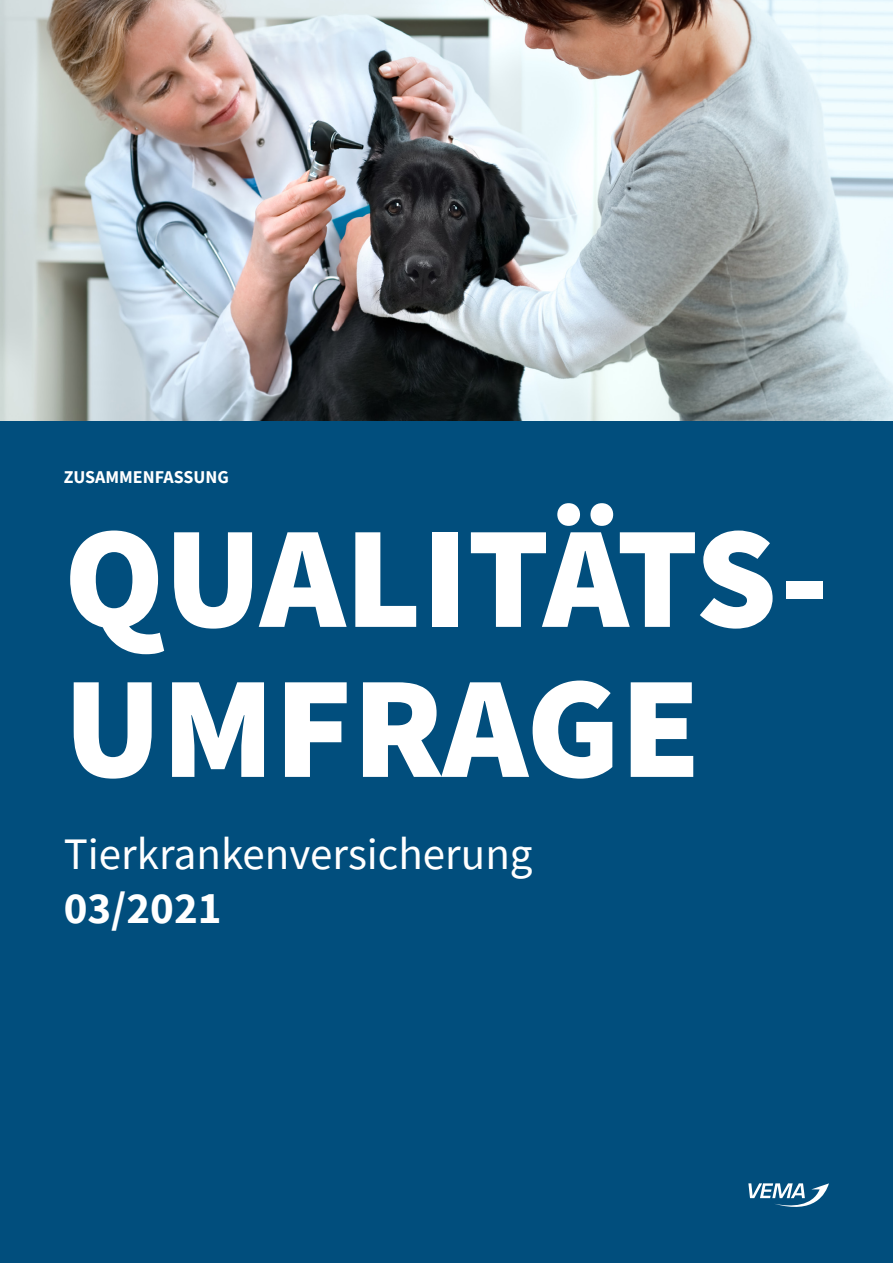
<style>
.page{position:relative;width:893px;height:1263px;background:#014e7d}
.page>*{position:absolute;margin:0;border:0;box-sizing:border-box;transform-origin:0 0}
.t1{font:900 145.5px "Source Sans Pro";color:#fff}
.t2{font:45px "Source Sans Pro";color:#fff}
.t3{font:700 45px "Source Sans Pro";color:#fff}
.t4{font:700 18px "Source Sans Pro";color:#fff}
</style>
<div class="page">
<img style="left:0;top:0;width:893px;height:421px">
<svg style="left:748px;top:1183px;width:81px;height:24px"></svg>
<p class="t4" style="left:64px;top:465px;width:167px">ZUSAMMENFASSUNG</p>
<p class="t1" style="left:64px;top:478px;width:767px">QUALITÄTS-</p>
<p class="t1" style="left:64px;top:628px;width:639px">UMFRAGE</p>
<p class="t2" style="left:64px;top:825px;width:470px">Tierkrankenversicherung</p>
<p class="t3" style="left:64px;top:877px;width:159px">03/2021</p>
</div>
